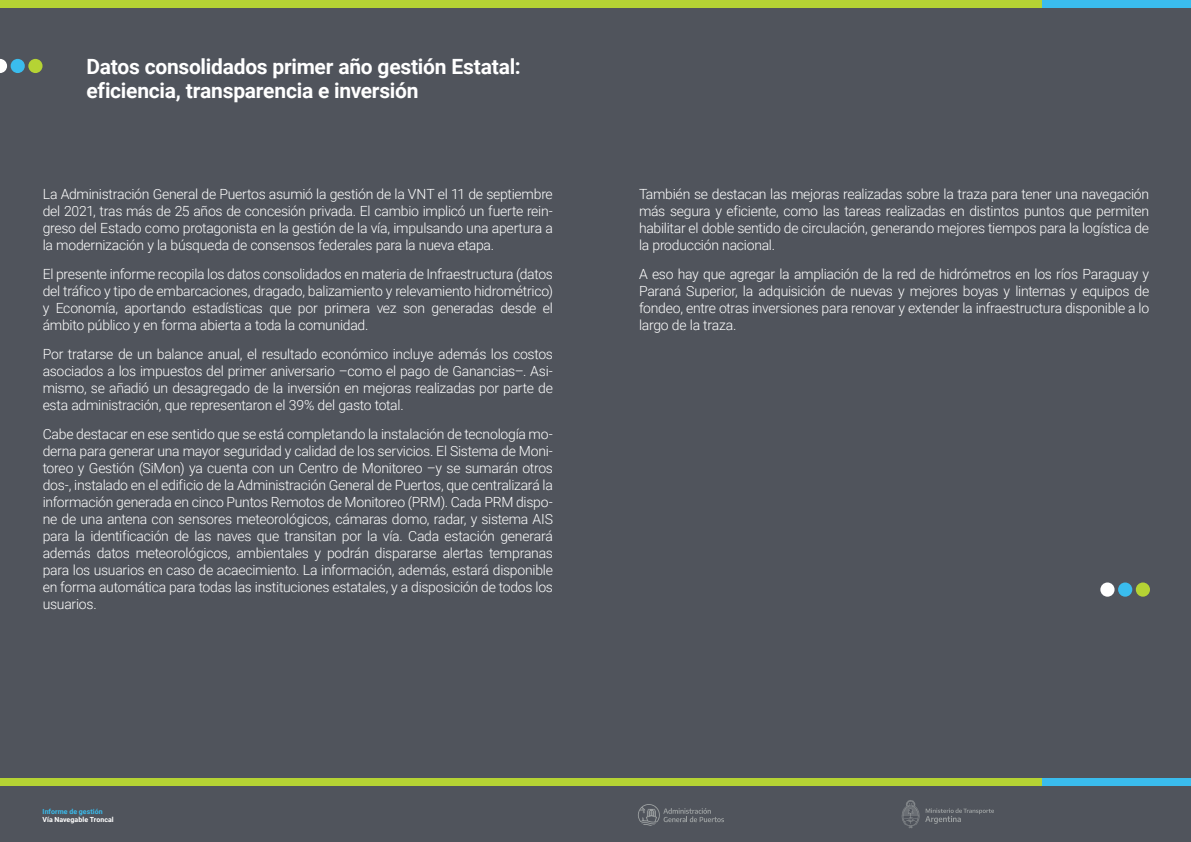
<style>
.page{position:relative;width:1191px;height:842px;background:#50545c}
.page>*{position:absolute;margin:0;border:0;box-sizing:border-box;transform-origin:0 0}
.t1{font:700 21px/24px "Roboto";letter-spacing:-.015em;color:#fff}
.t2{font:300 14px/17px "Roboto";letter-spacing:-.02em;color:#fff;text-align:justify}
.t3{font:700 7px "Roboto";letter-spacing:.01em;color:#fff}
.t4{font:700 7px "Roboto";letter-spacing:.01em;color:#3abced}
</style>
<div class="page">
<div style="left:0;top:0;width:1042px;height:7px;background:#b5d334"></div>
<div style="left:1042px;top:0;width:149px;height:7px;background:#3abced"></div>
<svg style="left:925px;top:808px;width:69px;height:16px"></svg>
<svg style="left:901px;top:800px;width:18px;height:28px"></svg>
<svg style="left:638px;top:804px;width:86px;height:22px"></svg>
<div style="left:0;top:778px;width:1042px;height:7px;background:#b5d334"></div>
<div style="left:1042px;top:778px;width:149px;height:7px;background:#3abced"></div>
<div style="left:28px;top:59px;width:15px;height:14px;background:#b5d334;border-radius:50%"></div>
<div style="left:11px;top:59px;width:14px;height:14px;background:#3abced;border-radius:50%"></div>
<svg style="left:0;top:59px;width:7px;height:14px"></svg>
<div style="left:1135px;top:582px;width:15px;height:15px;background:#b5d334;border-radius:50%"></div>
<div style="left:1118px;top:582px;width:14px;height:15px;background:#3abced;border-radius:50%"></div>
<div style="left:1100px;top:582px;width:14px;height:15px;background:#fff;border-radius:50%"></div>
<h1 class="t1" style="left:87px;top:54px;width:435px">Datos consolidados primer año gestión Estatal: eficiencia, transparencia e inversión</h1>
<p class="t2" style="left:43px;top:185px;width:512px">La Administración General de Puertos asumió la gestión de la VNT el 11 de septiembre del 2021, tras más de 25 años de concesión privada. El cambio implicó un fuerte rein&shy;greso del Estado como protagonista en la gestión de la vía, impulsando una apertura a la modernización y la búsqueda de consensos federales para la nueva etapa.</p>
<p class="t2" style="left:43px;top:265px;width:512px">El presente informe recopila los datos consolidados en materia de Infraestructura (datos del tráfico y tipo de embarcaciones, dragado, balizamiento y relevamiento hidrométrico) y Economía, aportando estadísticas que por primera vez son generadas desde el ámbito público y en forma abierta a toda la comunidad.</p>
<p class="t2" style="left:43px;top:345px;width:512px">Por tratarse de un balance anual, el resultado económico incluye además los costos asociados a los impuestos del primer aniversario –como el pago de Ganancias–. Asi&shy;mismo, se añadió un desagregado de la inversión en mejoras realizadas por parte de esta administración, que representaron el 39% del gasto total.</p>
<p class="t2" style="left:43px;top:425px;width:512px">Cabe destacar en ese sentido que se está completando la instalación de tecnología mo&shy;derna para generar una mayor seguridad y calidad de los servicios. El Sistema de Moni&shy;toreo y Gestión (SiMon) ya cuenta con un Centro de Monitoreo –y se sumarán otros dos-, instalado en el edificio de la Administración General de Puertos, que centralizará la información generada en cinco Puntos Remotos de Monitoreo (PRM). Cada PRM dispo&shy;ne de una antena con sensores meteorológicos, cámaras domo, radar, y sistema AIS para la identificación de las naves que transitan por la vía. Cada estación generará además datos meteorológicos, ambientales y podrán dispararse alertas tempranas para los usuarios en caso de acaecimiento. La información, además, estará disponible en forma automática para todas las instituciones estatales, y a disposición de todos los usuarios.</p>
<p class="t4" style="left:43px;top:806px;width:62px">Informe de gestión</p>
<p class="t3" style="left:43px;top:814px;width:73px">Vía Navegable Troncal</p>
<p class="t2" style="left:639px;top:185px;width:512px">También se destacan las mejoras realizadas sobre la traza para tener una navegación más segura y eficiente, como las tareas realizadas en distintos puntos que permiten habilitar el doble sentido de circulación, generando mejores tiempos para la logística de la producción nacional.</p>
<p class="t2" style="left:639px;top:265px;width:512px">A eso hay que agregar la ampliación de la red de hidrómetros en los ríos Paraguay y Paraná Superior, la adquisición de nuevas y mejores boyas y linternas y equipos de fondeo, entre otras inversiones para renovar y extender la infraestructura disponible a lo largo de la traza.</p>
</div>
